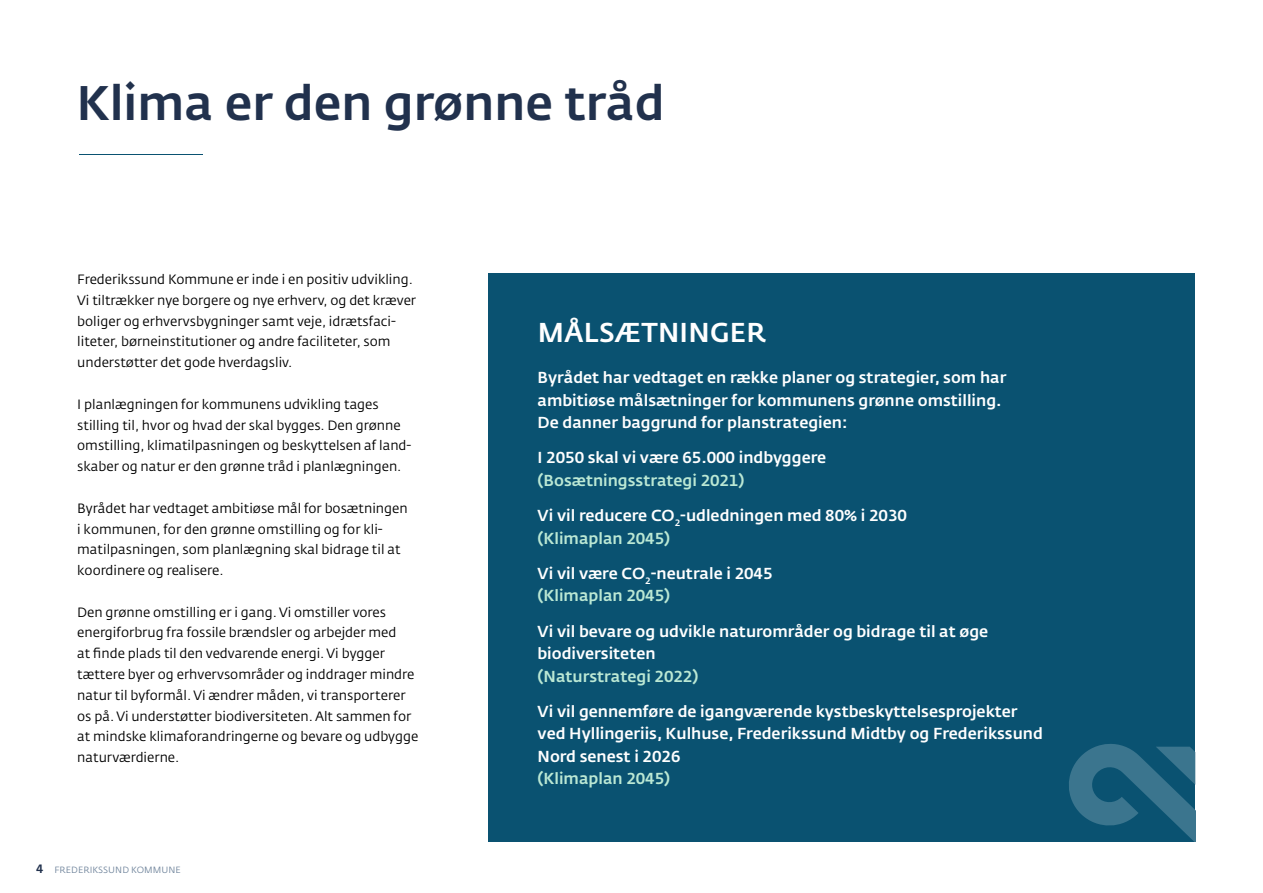
<style>
.page{position:relative;width:1263px;height:893px;background:#fff}
.page>*{position:absolute;margin:0;border:0;box-sizing:border-box;transform-origin:0 0}
.Rub_2_H1{font:500 48px "Fedra Sans Std";color:#21314d}
.MR_Beskrivelse{font:500 27px "Fedra Sans Std";letter-spacing:.01em;color:#fff}
.Bullits{font:500 15.75px/22.5px "Fedra Sans Std";color:#fff}
.Brød{font:13.35px/20.9px "Fedra Sans Std";color:#000}
.t1{font:9px "Fedra Sans Std";letter-spacing:.01em;color:#73879e}
.s1{font-weight:500;font-size:12px;color:#21314d}
.s2{color:#bbe8d4}
</style>
<div class="page">
<div style="left:489px;top:274px;width:706px;height:568px;background:#0a5271"></div>
<svg style="left:1069px;top:744px;width:126px;height:98px"></svg>
<hr style="left:79px;top:154px;width:123px;height:1px;background:#0a5271">
<h2 class="Rub_2_H1" style="left:77px;top:73px;width:590px">Klima er den grønne tråd</h2>
<p class="Brød" style="left:77px;top:269px;width:340px">Frederikssund Kommune er inde i en positiv udvikling.<br>Vi tiltrækker nye borgere og nye erhverv, og det kræver boliger og erhvervsbygninger samt veje, idrætsfaci&shy;liteter, børneinstitutioner og andre faciliteter, som understøtter det gode hverdagsliv.</p>
<p class="Brød" style="left:77px;top:394px;width:336px">I planlægningen for kommunens udvikling tages stilling til, hvor og hvad der skal bygges. Den grønne omstilling, klimatilpasningen og beskyttelsen af land&shy;skaber og natur er den grønne tråd i planlægningen.</p>
<p class="Brød" style="left:77px;top:498px;width:332px">Byrådet har vedtaget ambitiøse mål for bosætningen i kommunen, for den grønne omstilling og for kli&shy;matilpasningen, som planlægning skal bidrage til at koordinere og realisere.</p>
<p class="Brød" style="left:77px;top:602px;width:343px">Den grønne omstilling er i gang. Vi omstiller vores energiforbrug fra fossile brændsler og arbejder med<br>at finde plads til den vedvarende energi. Vi bygger tættere byer og erhvervsområder og inddrager mindre natur til byformål. Vi ændrer måden, vi transporterer os på. Vi understøtter biodiversiteten. Alt sammen for at mindske klimaforandringerne og bevare og udbygge naturværdierne.</p>
<p class="t1" style="left:36px;top:864px;width:146px"><span class="s1">4</span> FREDERIKSSUND KOMMUNE</p>
<h2 class="MR_Beskrivelse" style="left:538px;top:316px;width:230px">MÅLSÆTNINGER</h2>
<p class="Bullits" style="left:538px;top:366px;width:470px">Byrådet har vedtaget en række planer og strategier, som har ambitiøse målsætninger for kommunens grønne omstilling.<br>De danner baggrund for planstrategien:</p>
<p class="Bullits" style="left:538px;top:446px;width:290px">I 2050 skal vi være 65.000 indbyggere <span class="s2">(Bosætningsstrategi 2021)</span></p>
<p class="Bullits" style="left:538px;top:504px;width:371px">Vi vil reducere CO<sub>2</sub>-udledningen med 80% i 2030 <span class="s2">(Klimaplan 2045)</span></p>
<p class="Bullits" style="left:538px;top:562px;width:236px">Vi vil være CO<sub>2</sub>-neutrale i 2045 <span class="s2">(Klimaplan 2045)</span></p>
<p class="Bullits" style="left:538px;top:620px;width:452px">Vi vil bevare og udvikle naturområder og bidrage til at øge biodiversiteten<br><span class="s2">(Naturstrategi 2022)</span></p>
<p class="Bullits" style="left:538px;top:700px;width:507px">Vi vil gennemføre de igangværende kystbeskyttelsesprojekter ved Hyllingeriis, Kulhuse, Frederikssund Midtby og Frederikssund Nord senest i 2026<br><span class="s2">(Klimaplan 2045)</span></p>
</div>
